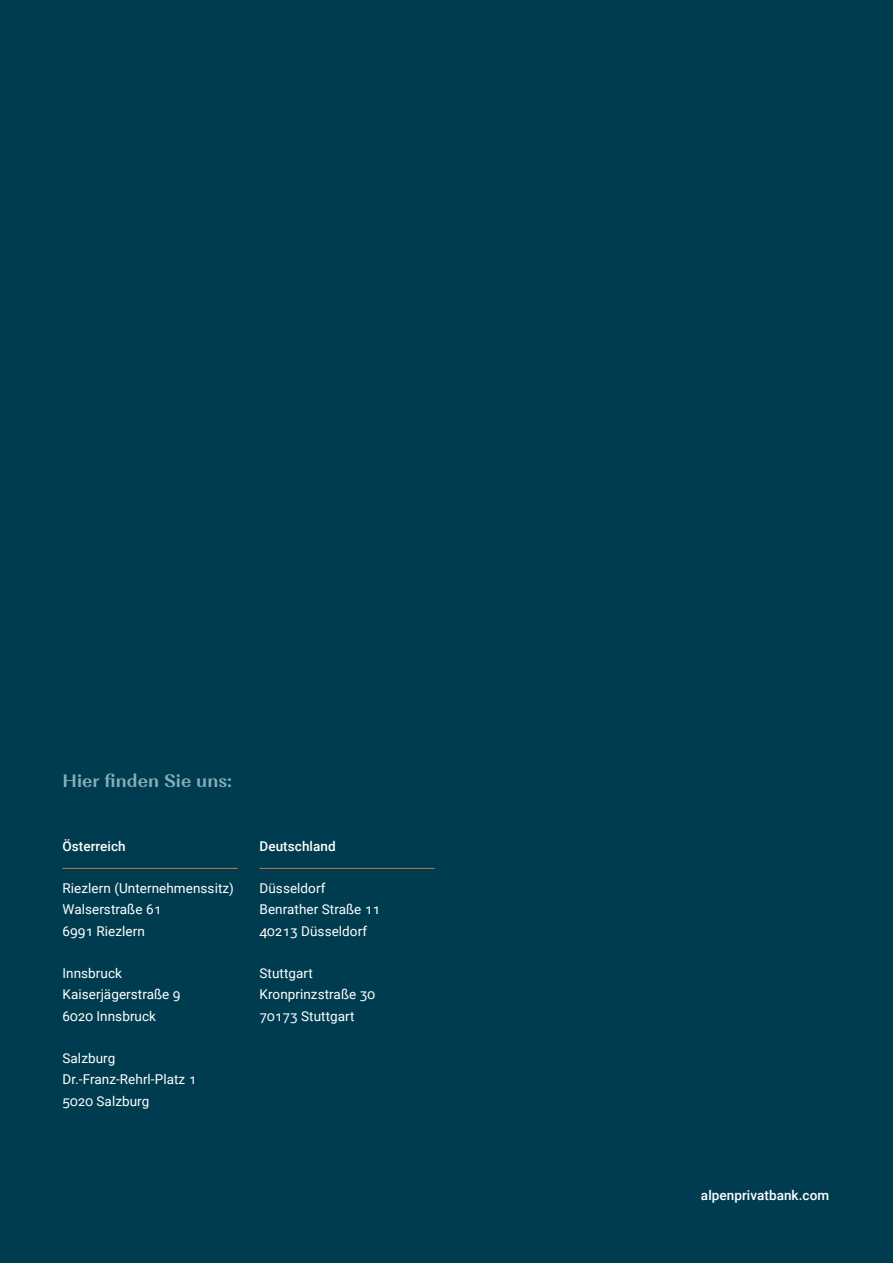
<style>
.page{position:relative;width:893px;height:1263px;background:#003c50}
.page>*{position:absolute;margin:0;border:0;box-sizing:border-box;transform-origin:0 0}
.t1{font:600 18px "Alethia Pro";color:#87afb9}
.t2{font:13.5px/21.3px "Roboto";letter-spacing:.005em;color:#fff}
.t3{font:500 13.5px "Roboto";letter-spacing:.005em;color:#fff}
</style>
<div class="page">
<hr style="left:63px;top:868px;width:175px;height:1px;background:#c87846">
<hr style="left:260px;top:868px;width:175px;height:1px;background:#c87846">
<h1 class="t1" style="left:63px;top:769px;width:171px">Hier finden Sie uns:</h1>
<p class="t3" style="left:63px;top:836px;width:65px">Österreich</p>
<p class="t2" style="left:63px;top:877px;width:173px">Riezlern (Unternehmenssitz)<br>Walserstraße 61<br>6991 Riezlern</p>
<p class="t2" style="left:63px;top:962px;width:119px">Innsbruck<br>Kaiserjägerstraße 9<br>6020 Innsbruck</p>
<p class="t2" style="left:63px;top:1047px;width:135px">Salzburg<br>Dr.-Franz-Rehrl-Platz 1<br>5020 Salzburg</p>
<p class="t3" style="left:260px;top:836px;width:78px">Deutschland</p>
<p class="t2" style="left:260px;top:877px;width:122px">Düsseldorf<br>Benrather Straße 11<br>40213 Düsseldorf</p>
<p class="t2" style="left:260px;top:962px;width:117px">Stuttgart<br>Kronprinzstraße 30<br>70173 Stuttgart</p>
<p class="t3" style="left:701px;top:1186px;width:130px">alpenprivatbank.com</p>
</div>
